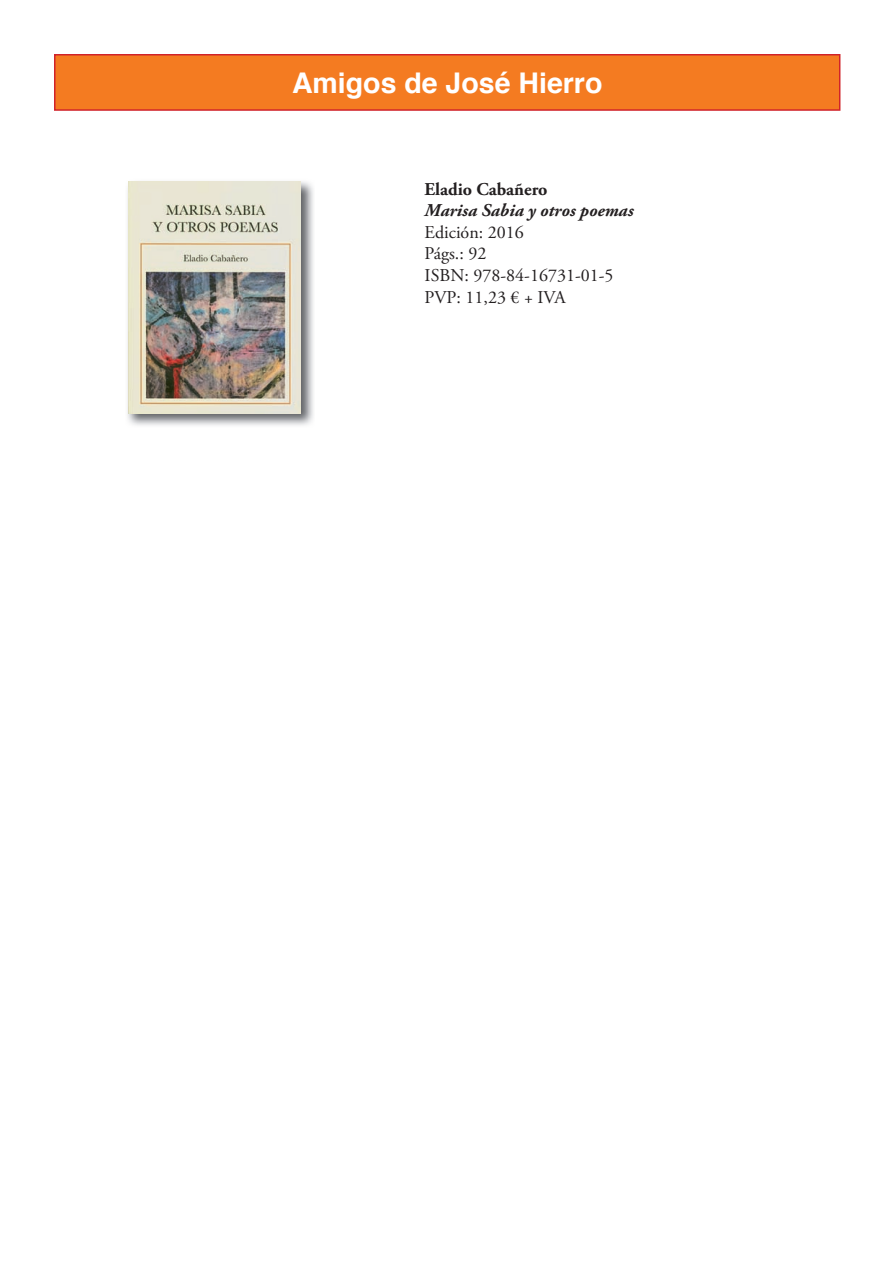
<style>
.page{position:relative;width:893px;height:1263px;background:#fff}
.page>*{position:absolute;margin:0;border:0;box-sizing:border-box;transform-origin:0 0}
.t1{font:700 28.5px "Helvetica";color:#fff}
.t2{font:18px/21.6px "Adobe Garamond Pro";color:#231f20}
.t3{font:italic 700 18px "Adobe Garamond Pro";color:#231f20}
.t4{font:700 18px "Adobe Garamond Pro";color:#231f20}
</style>
<div class="page">
<div style="left:55px;top:55px;width:785px;height:55px;background:#f47b21"></div>
<div style="left:54px;top:54px;width:786px;height:57px;border:2px solid #d1232a"></div>
<img style="left:127px;top:181px;width:187px;height:245px">
<img style="left:128px;top:182px;width:173px;height:231px">
<h1 class="t1" style="left:292px;top:60px;width:312px">Amigos de José Hierro</h1>
<p class="t4" style="left:425px;top:178px;width:124px">Eladio Cabañero</p>
<p class="t3" style="left:425px;top:200px;width:210px">Marisa Sabia y otros poemas</p>
<p class="t2" style="left:425px;top:222px;width:190px">Edición: 2016<br>Págs.: 92<br>ISBN: 978-84-16731-01-5<br>PVP: 11,23 € + IVA</p>
</div>
